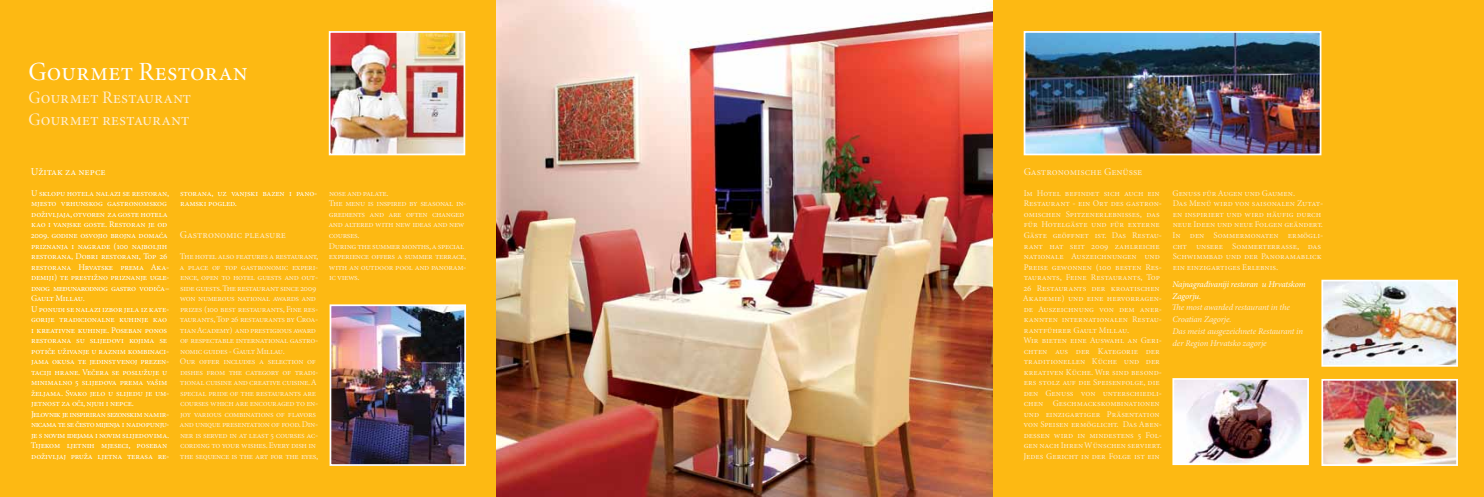
<style>
.page{position:relative;width:1484px;height:497px;background:#fff}
.page>*{position:absolute;margin:0;border:0;box-sizing:border-box;transform-origin:0 0}
.t1{font:26.25px "Minion MM SC 367 585 30";letter-spacing:-.02em;color:#fff}
.t2{font:17.5px/22.3px "Minion MM SC 367 585 20";letter-spacing:-.005em;color:#ffedce}
.t3{font:10.5px "Minion MM SC 367 585 12";letter-spacing:-.005em;color:#ffedce}
.t4{font:10.5px "Minion MM SC 367 585 12";letter-spacing:-.005em;color:#fff}
.t5{font:8.75px/10.5px "Minion MM SC 367 585 10";letter-spacing:-.005em;color:#ffedce}
.t6{font:8.75px/10.5px "Minion MM SC 367 585 10";letter-spacing:-.045em;color:#ffedce}
.t7{font:8.75px/10.5px "Minion MM SC 367 585 10";letter-spacing:-.025em;color:#fff}
.t8{font:italic 8.75px/11.8px "Minion Pro";letter-spacing:-.02em;color:#ffedce}
.t9{font:italic 8.75px/11.8px "Minion Pro";letter-spacing:-.025em;color:#fff}
</style>
<div class="page">
<div style="left:0;top:0;width:496px;height:496px;background:#fdb913"></div>
<img style="left:332px;top:34px;width:130px;height:118px">
<div style="left:987px;top:0;width:496px;height:496px;background:#fdb913"></div>
<img style="left:1175px;top:380px;width:130px;height:81px">
<img style="left:1324px;top:381px;width:130px;height:81px">
<img style="left:1324px;top:282px;width:130px;height:81px">
<img style="left:332px;top:307px;width:131px;height:155px">
<div style="left:329px;top:304px;width:137px;height:161px;border:2px solid #fff"></div>
<img style="left:1026px;top:34px;width:292px;height:118px">
<div style="left:1023px;top:31px;width:298px;height:124px;border:2px solid #fff"></div>
<div style="left:1321px;top:378px;width:136px;height:87px;border:2px solid #fff"></div>
<div style="left:1321px;top:279px;width:136px;height:87px;border:2px solid #fff"></div>
<div style="left:1172px;top:377px;width:136px;height:87px;border:2px solid #fff"></div>
<div style="left:329px;top:31px;width:136px;height:124px;border:2px solid #fff"></div>
<img style="left:496px;top:0;width:496px;height:496px">
<h1 class="t1" style="left:28px;top:58px;width:221px">Gourmet Restoran</h1>
<h2 class="t2" style="left:28px;top:86px;width:164px">Gourmet Restaurant<br>Gourmet restaurant</h2>
<p class="t4" style="left:31px;top:166px;width:76px">Užitak za nepce</p>
<p class="t7" style="left:31px;top:188px;width:140px">U sklopu hotela nalazi se restoran, mjesto vrhunskog gastronomskog doživljaja, otvoren za goste hotela kao i vanjske goste. Restoran je od 2009. godine osvojio brojna doma´ca priznanja i nagrade (100 najboljih restorana, Dobri restorani, Top 26 restorana Hrvatske prema Aka&shy;demiji) te prestižno priznanje ugle&shy;dnog meðunarodnog gastro vodi ˇca– Gault Millau.<br>U ponudi se nalazi izbor jela iz kate&shy;gorije tradicionalne kuhinje kao i kreativne kuhinje. Poseban ponos restorana su slijedovi kojima se potiˇce uživanje u raznim kombinaci&shy;jama okusa te jedinstvenoj prezen&shy;taciji hrane. Veˇcera se poslužuje u minimalno 5 slijedova prema vašim željama. Svako jelo u slijedu je um&shy;jetnost za oˇci, njuh i nepce.<br>Jelovnik je inspiriran sezonskim namir&shy;nicama te se čˇcesto mijenja i nadopunju&shy;je s novim idejama i novim slijedovima.<br>Tijekom ljetnih mjeseci, poseban doživljaj pruža ljetna terasa re-</p>
<p class="t3" style="left:1023px;top:166px;width:120px">Gastronomische Genüsse</p>
<p class="t5" style="left:1022px;top:188px;width:141px">Im Hotel befindet sich auch ein<br>Restaurant - ein Ort des gastron&shy;omischen Spitzenerlebnisses, das für Hotelgäste und für externe<br>Gäste geöffnet ist. Das Restau&shy;rant hat seit 2009 zahlreiche nationale Auszeichnungen und<br>Preise gewonnen (100 besten Res&shy;taurants, Feine Restaurants, Top<br>26 Restaurants der kroatischen<br>Akademie) und eine hervorragen&shy;de Auszeichnung von dem aner&shy;kannten internationalen Restau&shy;rantführer Gault Millau.<br>Wir bieten eine Auswahl an Geri&shy;chten aus der Kategorie der traditionellen Küche und der kreativen Küche. Wir sind besond&shy;ers stolz auf die Speisenfolge, die den Genuss von unterschiedli&shy;chen Geschmackskombinationen und einzigartiger Präsentation von Speisen ermöglicht. Das Aben&shy;dessen wird in mindestens 5 Fol&shy;gen nach Ihren Wünschen serviert.<br>Jedes Gericht in der Folge ist ein</p>
<p class="t7" style="left:180px;top:188px;width:139px">storana, uz vanjski bazen i pano&shy;ramski pogled.</p>
<p class="t5" style="left:1172px;top:188px;width:152px">Genuss für Augen und Gaumen.<br>Das Menü wird von saisonalen Zutat&shy;en inspiriert und wird häufig durch neue Ideen und neue Folgen geändert.<br>In den Sommermonaten ermögli&shy;cht unsere Sommerterrasse, das<br>Schwimmbad und der Panoramablick ein einzigartiges Erlebnis.</p>
<p class="t9" style="left:1172px;top:277px;width:135px">Najnagrađivaniji restoran u Hrvatskom<br>Zagorju.</p>
<p class="t8" style="left:1171px;top:301px;width:133px">The most awarded restaurant in the<br>Croatian Zagorje.<br>Das meist ausgezeichnete Restaurant in der Region Hrvatsko zagorje</p>
<p class="t6" style="left:328px;top:188px;width:140px">nose and palate.<br>The menu is inspired by seasonal in&shy;gredients and are often changed and altered with new ideas and new courses.<br>During the summer months, a special experience offers a summer terrace, with an outdoor pool and panoram&shy;ic views.</p>
<p class="t3" style="left:180px;top:229px;width:108px">Gastronomic pleasure</p>
<p class="t6" style="left:179px;top:251px;width:140px">The hotel also features a restaurant, a place of top gastronomic experi&shy;ence, open to hotel guests and out&shy;side guests.The restaurant since 2009 won numerous national awards and prizes (100 best restaurants, Fine res&shy;taurants, Top 26 restaurants by Croa&shy;tian Academy) and prestigious award of respectable international gastro&shy;nomic guides - Gault Millau.<br>Our offer includes a selection of dishes from the category of tradi&shy;tional cuisine and creative cuisine. A special pride of the restaurants are courses which are encouraged to en&shy;joy various combinations of flavors and unique presentation of food. Din&shy;ner is served in at least 5 courses ac&shy;cording to your wishes. Every dish in the sequence is the art for the eyes,</p>
</div>
